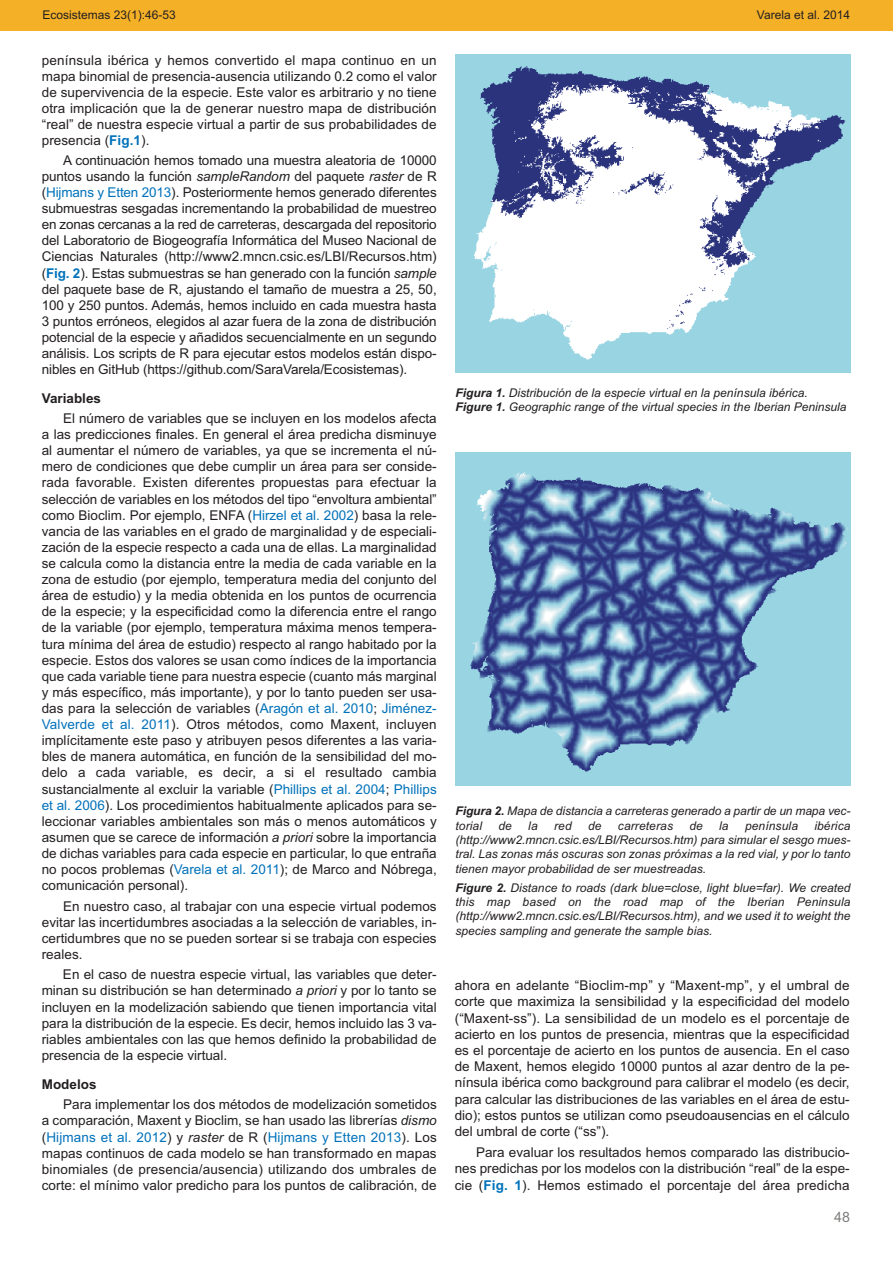
<style>
.page{position:relative;width:893px;height:1263px;background:#fff}
.page>*{position:absolute;margin:0;border:0;box-sizing:border-box;transform-origin:0 0}
.t1{font:14.25px "Arial";color:#7f7e7c}
.t2{font:13.5px/16px "Arial";color:#231f20;text-align:justify}
.t3{font:700 13.5px "Arial";color:#231f20}
.t4{font:italic 12px/14.4px "Arial";color:#231f20}
.t5{font:12px "Arial";color:#231f20}
.s1{font-weight:700;color:#0072ba}
.s2{font-style:italic}
.s3{color:#0072ba}
.s4{font-weight:700}
</style>
<div class="page">
<div style="left:0;top:0;width:893px;height:30px;background:#f4b027"></div>
<img style="left:455px;top:54px;width:395px;height:318px">
<img style="left:455px;top:452px;width:395px;height:333px">
<p class="t5" style="left:43px;top:7px;width:135px">Ecosistemas 23(1):46-53</p>
<p class="t5" style="left:757px;top:7px;width:95px">Varela et al. 2014</p>
<p class="t2" style="left:42px;top:52px;width:396px">península ibérica y hemos convertido el mapa continuo en un mapa binomial de presencia-ausencia utilizando 0.2 como el valor de supervivencia de la especie. Este valor es arbitrario y no tiene otra implicación que la de generar nuestro mapa de distribución “real” de nuestra especie virtual a partir de sus probabilidades de presencia (<span class="s1">Fig.1</span>).</p>
<p class="t2" style="left:42px;top:152px;width:396px;text-indent:21px">A continuación hemos tomado una muestra aleatoria de 10000 puntos usando la función <span class="s2">sampleRandom</span> del paquete <span class="s2">raster</span> de R (<span class="s3">Hijmans y Etten 2013</span>). Posteriormente hemos generado diferentes submuestras sesgadas incrementando la probabilidad de muestreo en zonas cercanas a la red de carreteras, descargada del repositorio del Laboratorio de Biogeografía Informática del Museo Nacional de Ciencias Naturales (http://www2.mncn.csic.es/LBI/Recursos.htm) (<span class="s1">Fig. 2</span>). Estas submuestras se han generado con la función <span class="s2">sample </span>del paquete base de R, ajustando el tamaño de muestra a 25, 50, 100 y 250 puntos. Además, hemos incluido en cada muestra hasta 3 puntos erróneos, elegidos al azar fuera de la zona de distribución potencial de la especie y añadidos secuencialmente en un segundo análisis. Los scripts de R para ejecutar estos modelos están dispo&shy;nibles en GitHub (https://github.com/SaraVarela/Ecosistemas).</p>
<p class="t3" style="left:42px;top:390px;width:61px">Variables</p>
<p class="t2" style="left:42px;top:410px;width:396px;text-indent:21px">El número de variables que se incluyen en los modelos afecta a las predicciones finales. En general el área predicha disminuye al aumentar el número de variables, ya que se incrementa el nú&shy;mero de condiciones que debe cumplir un área para ser conside&shy;rada favorable. Existen diferentes propuestas para efectuar la selección de variables en los métodos del tipo “envoltura ambiental” como Bioclim. Por ejemplo, ENFA (<span class="s3">Hirzel et al. 2002</span>) basa la rele&shy;vancia de las variables en el grado de marginalidad y de especiali&shy;zación de la especie respecto a cada una de ellas. La marginalidad se calcula como la distancia entre la media de cada variable en la zona de estudio (por ejemplo, temperatura media del conjunto del área de estudio) y la media obtenida en los puntos de ocurrencia de la especie; y la especificidad como la diferencia entre el rango de la variable (por ejemplo, temperatura máxima menos tempera&shy;tura mínima del área de estudio) respecto al rango habitado por la especie. Estos dos valores se usan como índices de la importancia que cada variable tiene para nuestra especie (cuanto más marginal y más específico, más importante), y por lo tanto pueden ser usa&shy;das para la selección de variables (<span class="s3">Aragón et al. 2010</span>; <span class="s3">Jiménez-Valverde et al. 2011</span>). Otros métodos, como Maxent, incluyen implícitamente este paso y atribuyen pesos diferentes a las varia&shy;bles de manera automática, en función de la sensibilidad del mo&shy;delo a cada variable, es decir, a si el resultado cambia sustancialmente al excluir la variable (<span class="s3">Phillips et al. 2004</span>; <span class="s3">Phillips et al. 2006</span>). Los procedimientos habitualmente aplicados para se&shy;leccionar variables ambientales son más o menos automáticos y asumen que se carece de información <span class="s2">a priori</span> sobre la importancia de dichas variables para cada especie en particular, lo que entraña no pocos problemas (<span class="s3">Varela et al. 2011</span>); de Marco and Nóbrega, comunicación personal).</p>
<p class="t2" style="left:42px;top:898px;width:397px;text-indent:21px">En nuestro caso, al trabajar con una especie virtual podemos evitar las incertidumbres asociadas a la selección de variables, in&shy;certidumbres que no se pueden sortear si se trabaja con especies reales.</p>
<p class="t2" style="left:42px;top:967px;width:396px;text-indent:21px">En el caso de nuestra especie virtual, las variables que deter&shy;minan su distribución se han determinado <span class="s2">a priori</span> y por lo tanto se incluyen en la modelización sabiendo que tienen importancia vital para la distribución de la especie. Es decir, hemos incluido las 3 va&shy;riables ambientales con las que hemos definido la probabilidad de presencia de la especie virtual.</p>
<p class="t3" style="left:42px;top:1076px;width:56px">Modelos</p>
<p class="t2" style="left:42px;top:1096px;width:397px;text-indent:21px">Para implementar los dos métodos de modelización sometidos a comparación, Maxent y Bioclim, se han usado las librerías <span class="s2">dismo </span>(<span class="s3">Hijmans et al. 2012</span>) y <span class="s2">raster</span> de R (<span class="s3">Hijmans y Etten 2013</span>). Los mapas continuos de cada modelo se han transformado en mapas binomiales (de presencia/ausencia) utilizando dos umbrales de corte: el mínimo valor predicho para los puntos de calibración, de</p>
<p class="t4" style="left:455px;top:386px;width:392px"><span class="s4">Figura 1.</span> Distribución de la especie virtual en la península ibérica.<br><span class="s4">Figure 1.</span> Geographic range of the virtual species in the Iberian Peninsula</p>
<p class="t4" style="left:455px;top:804px;width:396px"><span class="s4">Figura 2.</span> Mapa de distancia a carreteras generado a partir de un mapa vec&shy;torial</p>
<p class="t4" style="left:455px;top:818px;width:396px;text-align:justify;text-indent:359px">ibérica (http://www2.mncn.csic.es/LBI/Recursos.htm) para simular el sesgo mues&shy;tral. Las zonas más oscuras son zonas próximas a la red vial, y por lo tanto tienen mayor probabilidad de ser muestreadas.</p>
<p class="t4" style="left:455px;top:880px;width:396px;text-align:justify"><span class="s4">Figure 2.</span> Distance to roads (dark blue=close, light blue=far). We created this map based on the road map of the Iberian Peninsula (http://www2.mncn.csic.es/LBI/Recursos.htm), and we used it to weight the species sampling and generate the sample bias.</p>
<p class="t4" style="left:498px;top:818px;width:15px">de</p>
<p class="t4" style="left:528px;top:818px;width:11px">la</p>
<p class="t4" style="left:554px;top:818px;width:19px">red</p>
<p class="t4" style="left:588px;top:818px;width:15px">de</p>
<p class="t4" style="left:618px;top:818px;width:57px">carreteras</p>
<p class="t4" style="left:689px;top:818px;width:15px">de</p>
<p class="t4" style="left:719px;top:818px;width:11px">la</p>
<p class="t4" style="left:745px;top:818px;width:55px">península</p>
<p class="t2" style="left:455px;top:977px;width:396px">ahora en adelante “Bioclim-mp” y “Maxent-mp”, y el umbral de corte que maximiza la sensibilidad y la especificidad del modelo (“Maxent-ss”). La sensibilidad de un modelo es el porcentaje de acierto en los puntos de presencia, mientras que la especificidad es el porcentaje de acierto en los puntos de ausencia. En el caso de Maxent, hemos elegido 10000 puntos al azar dentro de la pe&shy;nínsula ibérica como background para calibrar el modelo (es decir, para calcular las distribuciones de las variables en el área de estu&shy;dio); estos puntos se utilizan como pseudoausencias en el cálculo del umbral de corte (“ss”).</p>
<p class="t2" style="left:455px;top:1144px;width:396px;line-height:16.5px;text-indent:21px">Para evaluar los resultados hemos comparado las distribucio&shy;nes predichas por los modelos con la distribución “real” de la espe&shy;cie (<span class="s1">Fig. 1</span>). Hemos estimado el porcentaje del área predicha</p>
<p class="t1" style="left:834px;top:1209px;width:17px">48</p>
</div>
